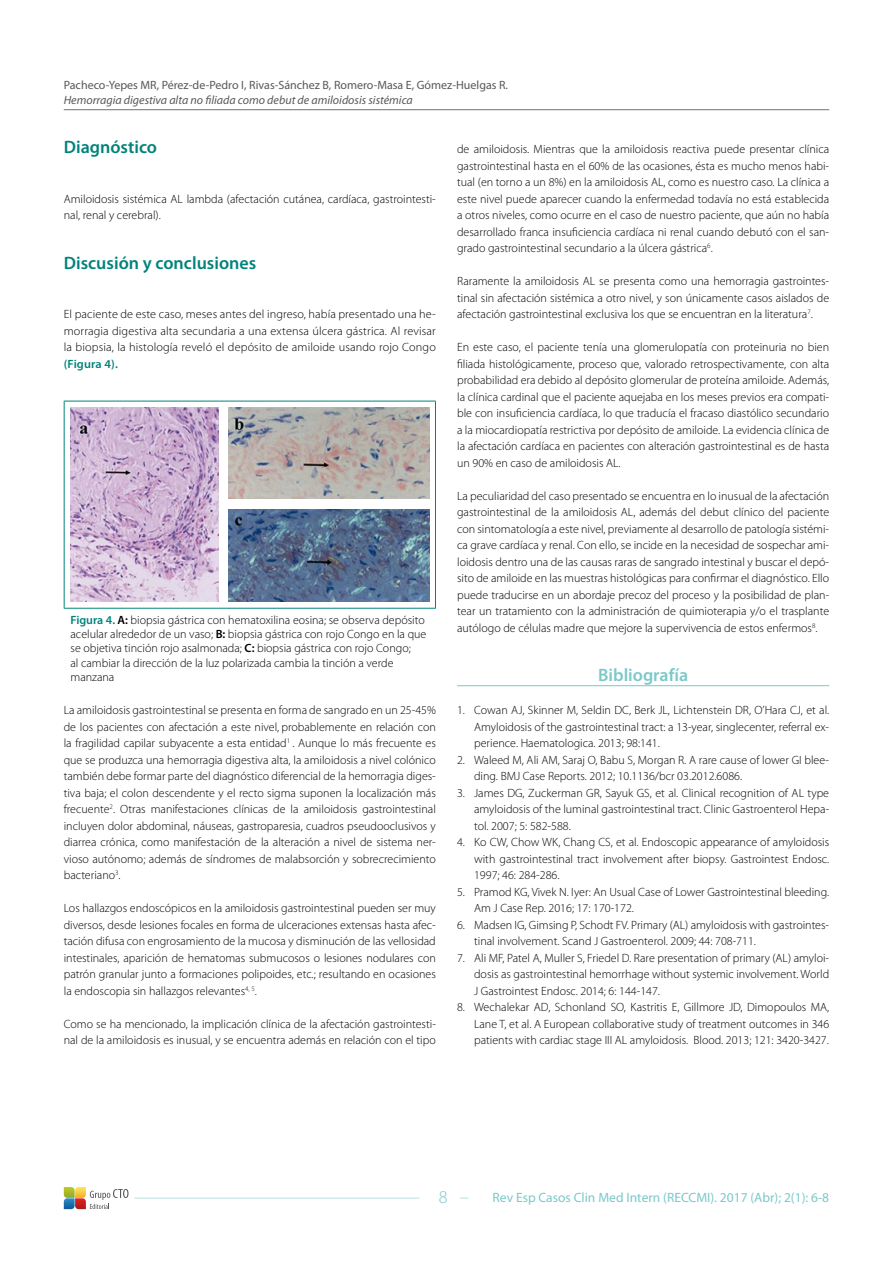
<style>
.page{position:relative;width:893px;height:1263px;background:#fff}
.page>*{position:absolute;margin:0;border:0;box-sizing:border-box;transform-origin:0 0}
.t1{font:600 18px "Myriad Pro";color:#00837b}
.t2{font:600 18px "Myriad Pro";color:#7cc8c9}
.t3{font:300 18px "Myriad Pro";color:#7cc8c9}
.t4{font:13.5px "Myriad Pro";color:#7cc8c9}
.t5{font:300 12px/16.5px "Myriad Pro";color:#000;text-align:justify}
.t6{font:12px "Myriad Pro";color:#58585a}
.t7{font:italic 12px "Myriad Pro";color:#58585a}
.t8{font:600 12px "Myriad Pro";letter-spacing:.01em;color:#00837b}
.s1{font-weight:600;color:#00837b}
.s2{font-weight:600}
</style>
<div class="page">
<hr style="left:64px;top:109px;width:765px;height:1px;background:#707172">
<hr style="left:134px;top:1198px;width:285px;height:1px;background:#b9dfdf">
<svg style="left:64px;top:1187px;width:65px;height:22px"></svg>
<hr style="left:64px;top:401px;width:372px;height:1px;background:#00837b">
<hr style="left:64px;top:401px;width:1px;height:207px;background:#00837b">
<hr style="left:435px;top:401px;width:1px;height:207px;background:#00837b">
<hr style="left:64px;top:608px;width:372px;height:1px;background:#00837b">
<img style="left:70px;top:407px;width:149px;height:195px">
<img style="left:228px;top:407px;width:202px;height:92px">
<img style="left:228px;top:509px;width:202px;height:93px">
<hr style="left:457px;top:685px;width:372px;height:1px;background:#7cc8c9">
<p class="t6" style="left:64px;top:78px;width:446px">Pacheco-Yepes MR, Pérez-de-Pedro I, Rivas-Sánchez B, Romero-Masa E, Gómez-Huelgas R.</p>
<p class="t7" style="left:64px;top:92px;width:351px">Hemorragia digestiva alta no filiada como debut de amiloidosis sistémica</p>
<h1 class="t1" style="left:64px;top:136px;width:95px">Diagnóstico</h1>
<p class="t5" style="left:64px;top:190px;width:374px">Amiloidosis sistémica AL lambda (afectación cutánea, cardíaca, gastrointesti&shy;nal, renal y cerebral).</p>
<h1 class="t1" style="left:64px;top:251px;width:194px">Discusión y conclusiones</h1>
<p class="t5" style="left:64px;top:306px;width:374px">El paciente de este caso, meses antes del ingreso, había presentado una he&shy;morragia digestiva alta secundaria a una extensa úlcera gástrica. Al revisar la biopsia, la histología reveló el depósito de amiloide usando rojo Congo</p>
<p class="t8" style="left:64px;top:356px;width:56px">(Figura 4).</p>
<p class="t5" style="left:71px;top:613px;width:357px;line-height:14.4px;text-align:left"><span class="s1">Figura 4.</span> <span class="s2">A:</span> biopsia gástrica con hematoxilina eosina; se observa depósito acelular alrededor de un vaso; <span class="s2">B:</span> biopsia gástrica con rojo Congo en la que se objetiva tinción rojo asalmonada; <span class="s2">C:</span> biopsia gástrica con rojo Congo;<br>al cambiar la dirección de la luz polarizada cambia la tinción a verde manzana</p>
<p class="t5" style="left:64px;top:702px;width:374px">La amiloidosis gastrointestinal se presenta en forma de sangrado en un 25-45% de los pacientes con afectación a este nivel, probablemente en relación con la fragilidad capilar subyacente a esta entidad<sup>1</sup> . Aunque lo más frecuente es que se produzca una hemorragia digestiva alta, la amiloidosis a nivel colónico también debe formar parte del diagnóstico diferencial de la hemorragia diges&shy;tiva baja; el colon descendente y el recto sigma suponen la localización más frecuente<sup>2</sup>. Otras manifestaciones clínicas de la amiloidosis gastrointestinal incluyen dolor abdominal, náuseas, gastroparesia, cuadros pseudooclusivos y diarrea crónica, como manifestación de la alteración a nivel de sistema ner&shy;vioso autónomo; además de síndromes de malabsorción y sobrecrecimiento bacteriano<sup>3</sup>.</p>
<p class="t5" style="left:64px;top:900px;width:374px">Los hallazgos endoscópicos en la amiloidosis gastrointestinal pueden ser muy diversos, desde lesiones focales en forma de ulceraciones extensas hasta afec&shy;tación difusa con engrosamiento de la mucosa y disminución de las vellosidad intestinales, aparición de hematomas submucosos o lesiones nodulares con patrón granular junto a formaciones polipoides, etc.; resultando en ocasiones la endoscopia sin hallazgos relevantes<sup>4,</sup> <sup>5</sup>.</p>
<p class="t5" style="left:64px;top:1015px;width:374px">Como se ha mencionado, la implicación clínica de la afectación gastrointesti&shy;nal de la amiloidosis es inusual, y se encuentra además en relación con el tipo</p>
<p class="t5" style="left:457px;top:141px;width:374px">de amiloidosis. Mientras que la amiloidosis reactiva puede presentar clínica gastrointestinal hasta en el 60% de las ocasiones, ésta es mucho menos habi&shy;tual (en torno a un 8%) en la amiloidosis AL, como es nuestro caso. La clínica a este nivel puede aparecer cuando la enfermedad todavía no está establecida a otros niveles, como ocurre en el caso de nuestro paciente, que aún no había desarrollado franca insuficiencia cardíaca ni renal cuando debutó con el san&shy;grado gastrointestinal secundario a la úlcera gástrica<sup>6</sup>.</p>
<p class="t5" style="left:457px;top:273px;width:374px">Raramente la amiloidosis AL se presenta como una hemorragia gastrointes&shy;tinal sin afectación sistémica a otro nivel, y son únicamente casos aislados de afectación gastrointestinal exclusiva los que se encuentran en la literatura<sup>7</sup>.</p>
<p class="t5" style="left:457px;top:339px;width:374px">En este caso, el paciente tenía una glomerulopatía con proteinuria no bien filiada histológicamente, proceso que, valorado retrospectivamente, con alta probabilidad era debido al depósito glomerular de proteína amiloide. Además, la clínica cardinal que el paciente aquejaba en los meses previos era compati&shy;ble con insuficiencia cardíaca, lo que traducía el fracaso diastólico secundario a la miocardiopatía restrictiva por depósito de amiloide. La evidencia clínica de la afectación cardíaca en pacientes con alteración gastrointestinal es de hasta un 90% en caso de amiloidosis AL.</p>
<p class="t5" style="left:457px;top:487px;width:374px">La peculiaridad del caso presentado se encuentra en lo inusual de la afectación gastrointestinal de la amiloidosis AL, además del debut clínico del paciente con sintomatología a este nivel, previamente al desarrollo de patología sistémi&shy;ca grave cardíaca y renal. Con ello, se incide en la necesidad de sospechar ami&shy;loidosis dentro una de las causas raras de sangrado intestinal y buscar el depó&shy;sito de amiloide en las muestras histológicas para confirmar el diagnóstico. Ello puede traducirse en un abordaje precoz del proceso y la posibilidad de plan&shy;tear un tratamiento con la administración de quimioterapia y/o el trasplante autólogo de células madre que mejore la supervivencia de estos enfermos<sup>8</sup>.</p>
<h1 class="t2" style="left:598px;top:664px;width:92px">Bibliografía</h1>
<p class="t5" style="left:474px;top:702px;width:357px;text-indent:-17px">1. Cowan AJ, Skinner M, Seldin DC, Berk JL, Lichtenstein DR, O’Hara CJ, et al.<br>Amyloidosis of the gastrointestinal tract: a 13-year, singlecenter, referral ex&shy;perience. Haematologica. 2013; 98:141.</p>
<p class="t5" style="left:474px;top:751px;width:357px;text-indent:-17px">2. Waleed M, Ali AM, Saraj O, Babu S, Morgan R. A rare cause of lower GI blee&shy;ding. BMJ Case Reports. 2012; 10.1136/bcr 03.2012.6086.</p>
<p class="t5" style="left:474px;top:784px;width:357px;text-indent:-17px">3. James DG, Zuckerman GR, Sayuk GS, et al. Clinical recognition of AL type amyloidosis of the luminal gastrointestinal tract. Clinic Gastroenterol Hepa&shy;tol. 2007; 5: 582-588.</p>
<p class="t5" style="left:474px;top:834px;width:357px;text-indent:-17px">4. Ko CW, Chow WK, Chang CS, et al. Endoscopic appearance of amyloidosis with gastrointestinal tract involvement after biopsy. Gastrointest Endosc.<br>1997; 46: 284-286.</p>
<p class="t5" style="left:474px;top:883px;width:357px;text-indent:-17px">5. Pramod KG, Vivek N. Iyer: An Usual Case of Lower Gastrointestinal bleeding.<br>Am J Case Rep. 2016; 17: 170-172.</p>
<p class="t5" style="left:474px;top:916px;width:357px;text-indent:-17px">6. Madsen IG, Gimsing P, Schodt FV. Primary (AL) amyloidosis with gastrointes&shy;tinal involvement. Scand J Gastroenterol. 2009; 44: 708-711.</p>
<p class="t5" style="left:474px;top:949px;width:357px;text-indent:-17px">7. Ali MF, Patel A, Muller S, Friedel D. Rare presentation of primary (AL) amyloi&shy;dosis as gastrointestinal hemorrhage without systemic involvement. World J Gastrointest Endosc. 2014; 6: 144-147.</p>
<p class="t5" style="left:474px;top:999px;width:357px;text-indent:-17px">8. Wechalekar AD, Schonland SO, Kastritis E, Gillmore JD, Dimopoulos MA, Lane T, et al. A European collaborative study of treatment outcomes in 346 patients with cardiac stage III AL amyloidosis. Blood. 2013; 121: 3420-3427.</p>
<h1 class="t3" style="left:439px;top:1187px;width:10px">8</h1>
<p class="t4" style="left:493px;top:1189px;width:338px">Rev Esp Casos Clin Med Intern (RECCMI). 2017 (Abr); 2(1): 6-8</p>
</div>
